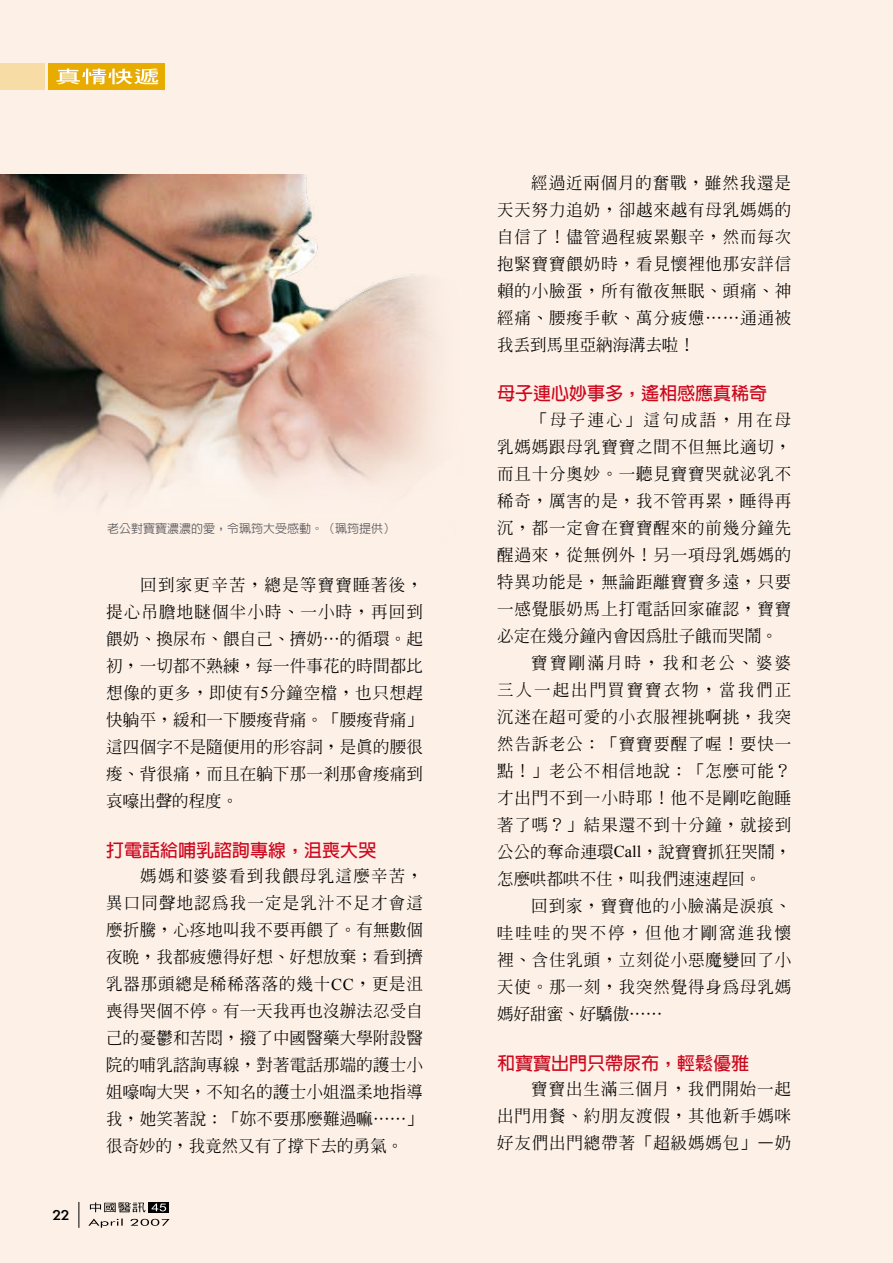
<style>
.page{position:relative;width:893px;height:1263px;background:#fdf0e6}
.page>*{position:absolute;margin:0;border:0;box-sizing:border-box;transform-origin:0 0}
.t1{font:700 18px "Lin Gothic";color:#cc071e}
.t2{font:500 16.5px/27px "Inn Ming";letter-spacing:.05em;color:#000;text-align:justify}
.t3{font:500 16.5px "Inn Ming";color:#000}
.t4{font:500 16.5px "Inn Ming";letter-spacing:.12em;color:#000}
.t5{font:500 16.5px "Inn Ming";letter-spacing:.135em;color:#000}
.t6{font:500 16.5px "Inn Ming";letter-spacing:.01em;color:#000}
.t7{font:16.2px "Li Gothic Med";color:#000;scale:1.11 1}
.t8{font:500 12px "Lin Gothic";color:#58585a}
.s1{font-family:"Times New Roman";font-weight:400}
</style>
<div class="page">
<img style="left:0;top:174px;width:434px;height:330px">
<svg style="left:149px;top:1202px;width:20px;height:11px"></svg>
<svg style="left:90px;top:1202px;width:56px;height:10px"></svg>
<svg style="left:152px;top:1203px;width:14px;height:8px"></svg>
<svg style="left:88px;top:1218px;width:35px;height:10px"></svg>
<svg style="left:130px;top:1219px;width:40px;height:7px"></svg>
<svg style="left:79px;top:1202px;width:1px;height:26px"></svg>
<div style="left:49px;top:64px;width:116px;height:26px;background:#e8ab00"></div>
<div style="left:0;top:64px;width:44px;height:26px;background:#f8dca5"></div>
<svg style="left:56px;top:68px;width:102px;height:16px"></svg>
<p class="t7" style="left:53px;top:1206px;width:9px">22</p>
<p class="t8" style="left:107px;top:523px;width:289px">老公對寶寶濃濃的愛，令珮筠大受感動。（珮筠提供）</p>
<p class="t2" style="left:106px;top:571px;width:318px;text-indent:34px">回到家更辛苦，總是等寶寶睡著後，提心吊膽地瞇個半小時、一小時，再回到餵奶、換尿布、餵自己、擠奶⋯的循環。起初，一切都不熟練，每一件事花的時間都比想像的更多，即使有<span class="s1">5</span>分鐘空檔，也只想趕快躺平，緩和一下腰痠背痛。「腰痠背痛」這四個字不是隨便用的形容詞，是真的腰很痠、背很痛，而且在躺下那一剎那會痠痛到哀嚎出聲的程度。</p>
<p class="t1" style="left:106px;top:841px;width:271px">打電話給哺乳諮詢專線，沮喪大哭</p>
<p class="t2" style="left:106px;top:863px;width:318px;text-indent:34px">媽媽和婆婆看到我餵母乳這麼辛苦，異口同聲地認為我一定是乳汁不足才會這麼折騰，心疼地叫我不要再餵了。有無數個夜晚，我都疲憊得好想、好想放棄；看到擠乳器那頭總是稀稀落落的幾十<span class="s1">CC</span>，更是沮喪得哭個不停。有一天我再也沒辦法忍受自己的憂鬱和苦悶，撥了中國醫藥大學附設醫院的哺乳諮詢專線，對著電話那端的護士小姐嚎啕大哭，不知名的護士小姐溫柔地指導我，她笑著說：「妳不要那麼難過嘛⋯⋯」很奇妙的，我竟然又有了撐下去的勇氣。</p>
<p class="t2" style="left:497px;top:169px;width:295px;text-indent:34px">經過近兩個月的奮戰，雖然我還是天天努力追奶，卻越來越有母乳媽媽的自信了！儘管過程疲累艱辛，然而每次抱緊寶寶餵奶時，看見懷裡他那安詳信賴的小臉蛋，所有徹夜無眠、頭痛、神經痛、腰痠手軟、萬分疲憊⋯⋯通通被我丟到馬里亞納海溝去啦！</p>
<p class="t1" style="left:497px;top:385px;width:271px">母子連心妙事多，遙相感應真稀奇</p>
<p class="t5" style="left:531px;top:411px;width:261px">「母子連心」這句成語，用在母</p>
<p class="t2" style="left:497px;top:433px;width:295px">乳媽媽跟母乳寶寶之間不但無比適切，</p>
<p class="t2" style="left:497px;top:460px;width:295px">而且十分奧妙。一聽見寶寶哭就泌乳不</p>
<p class="t2" style="left:497px;top:487px;width:295px">稀奇，厲害的是，我不管再累，睡得再</p>
<p class="t2" style="left:497px;top:514px;width:295px">沉，都一定會在寶寶醒來的前幾分鐘先</p>
<p class="t2" style="left:497px;top:541px;width:295px">醒過來，從無例外！另一項母乳媽媽的</p>
<p class="t2" style="left:497px;top:568px;width:295px">特異功能是，無論距離寶寶多遠，只要</p>
<p class="t2" style="left:497px;top:595px;width:295px">一感覺脹奶馬上打電話回家確認，寶寶</p>
<p class="t3" style="left:497px;top:627px;width:282px">必定在幾分鐘內會因為肚子餓而哭鬧。</p>
<p class="t5" style="left:531px;top:654px;width:261px">寶寶剛滿月時，我和老公、婆婆</p>
<p class="t4" style="left:497px;top:681px;width:295px">三人一起出門買寶寶衣物，當我們正</p>
<p class="t2" style="left:497px;top:703px;width:295px">沉迷在超可愛的小衣服裡挑啊挑，我突</p>
<p class="t2" style="left:497px;top:730px;width:295px">然告訴老公：「寶寶要醒了喔！要快一</p>
<p class="t2" style="left:497px;top:757px;width:295px">點！」老公不相信地說：「怎麼可能？</p>
<p class="t2" style="left:497px;top:784px;width:295px">才出門不到一小時耶！他不是剛吃飽睡</p>
<p class="t2" style="left:497px;top:811px;width:295px">著了嗎？」結果還不到十分鐘，就接到</p>
<p class="t6" style="left:497px;top:843px;width:295px">公公的奪命連環<span class="s1">Call</span>，說寶寶抓狂哭鬧，</p>
<p class="t3" style="left:497px;top:870px;width:265px">怎麼哄都哄不住，叫我們速速趕回。</p>
<p class="t2" style="left:531px;top:892px;width:261px">回到家，寶寶他的小臉滿是淚痕、</p>
<p class="t4" style="left:497px;top:924px;width:295px">哇哇哇的哭不停，但他才剛窩進我懷</p>
<p class="t2" style="left:497px;top:946px;width:295px">裡、含住乳頭，立刻從小惡魔變回了小</p>
<p class="t2" style="left:497px;top:973px;width:295px">天使。那一刻，我突然覺得身為母乳媽</p>
<p class="t2" style="left:497px;top:1000px;width:166px">媽好甜蜜、好驕傲⋯⋯</p>
<p class="t1" style="left:497px;top:1054px;width:253px">和寶寶出門只帶尿布，輕鬆優雅</p>
<p class="t2" style="left:497px;top:1075px;width:295px;text-indent:34px">寶寶出生滿三個月，我們開始一起出門用餐、約朋友渡假，其他新手媽咪好友們出門總帶著「超級媽媽包」–奶</p>
</div>
